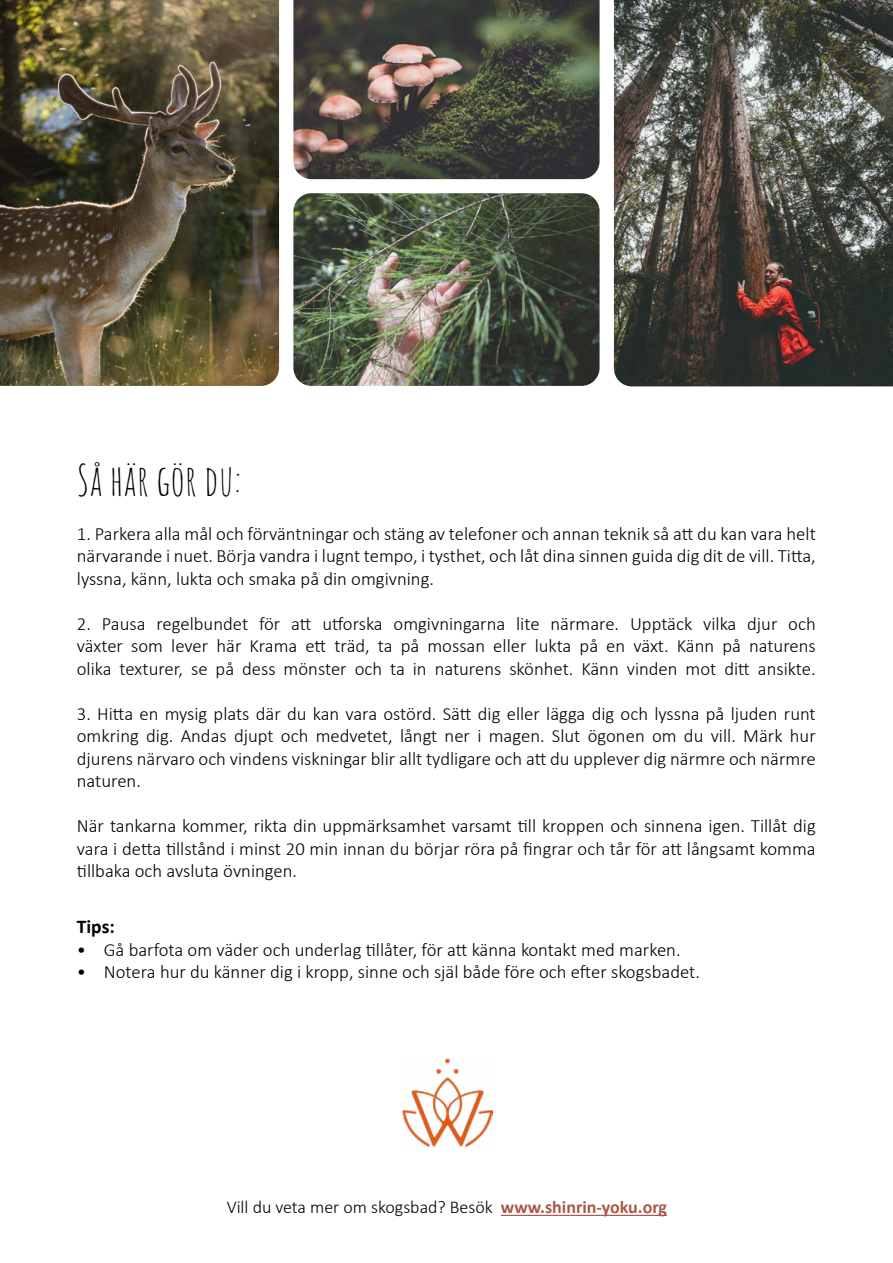
<style>
.page{position:relative;width:893px;height:1263px;background:#fff}
.page>*{position:absolute;margin:0;border:0;box-sizing:border-box;transform-origin:0 0}
.t1{font:42px "Amatic SC";color:#000}
.t2{font:700 19.5px "Calibri";color:#000}
.t3{font:300 18.75px/22.5px "Calibri";color:#000;text-align:justify}
.t4{font:300 18px "Calibri";color:#000}
.s1{font-weight:700;color:#a75846}
</style>
<div class="page">
<img style="left:293px;top:0;width:307px;height:179px">
<img style="left:0;top:0;width:279px;height:386px">
<img style="left:293px;top:193px;width:307px;height:193px">
<img style="left:614px;top:0;width:279px;height:386px">
<hr style="left:501px;top:1215px;width:166px;height:1px;background:#a75846">
<img style="left:402px;top:1059px;width:90px;height:88px">
<p class="t1" style="left:77px;top:450px;width:166px">SÅ HÄR GÖR DU:</p>
<p class="t3" style="left:77px;top:522px;width:740px">1. Parkera alla mål och förväntningar och stäng av telefoner och annan teknik så att du kan vara helt närvarande i nuet. Börja vandra i lugnt tempo, i tysthet, och låt dina sinnen guida dig dit de vill. Titta, lyssna, känn, lukta och smaka på din omgivning.</p>
<p class="t3" style="left:77px;top:612px;width:740px">2. Pausa regelbundet för att utforska omgivningarna lite närmare. Upptäck vilka djur och växter som lever här Krama ett träd, ta på mossan eller lukta på en växt. Känn på naturens olika texturer, se på dess mönster och ta in naturens skönhet. Känn vinden mot ditt ansikte.</p>
<p class="t3" style="left:77px;top:702px;width:740px">3. Hitta en mysig plats där du kan vara ostörd. Sätt dig eller lägga dig och lyssna på ljuden runt omkring dig. Andas djupt och medvetet, långt ner i magen. Slut ögonen om du vill. Märk hur djurens närvaro och vindens viskningar blir allt tydligare och att du upplever dig närmre och närmre naturen.</p>
<p class="t3" style="left:77px;top:814px;width:740px">När tankarna kommer, rikta din uppmärksamhet varsamt till kroppen och sinnena igen. Tillåt dig vara i detta tillstånd i minst 20 min innan du börjar röra på fingrar och tår för att långsamt komma tillbaka och avsluta övningen.</p>
<p class="t2" style="left:77px;top:913px;width:39px">Tips:</p>
<p class="t3" style="left:77px;top:938px;width:605px">• Gå barfota om väder och underlag tillåter, för att känna kontakt med marken.</p>
<p class="t3" style="left:77px;top:960px;width:625px">• Notera hur du känner dig i kropp, sinne och själ både före och efter skogsbadet.</p>
<p class="t4" style="left:227px;top:1196px;width:442px">Vill du veta mer om skogsbad? Besök <span class="s1">www.shinrin-yoku.org</span></p>
</div>
